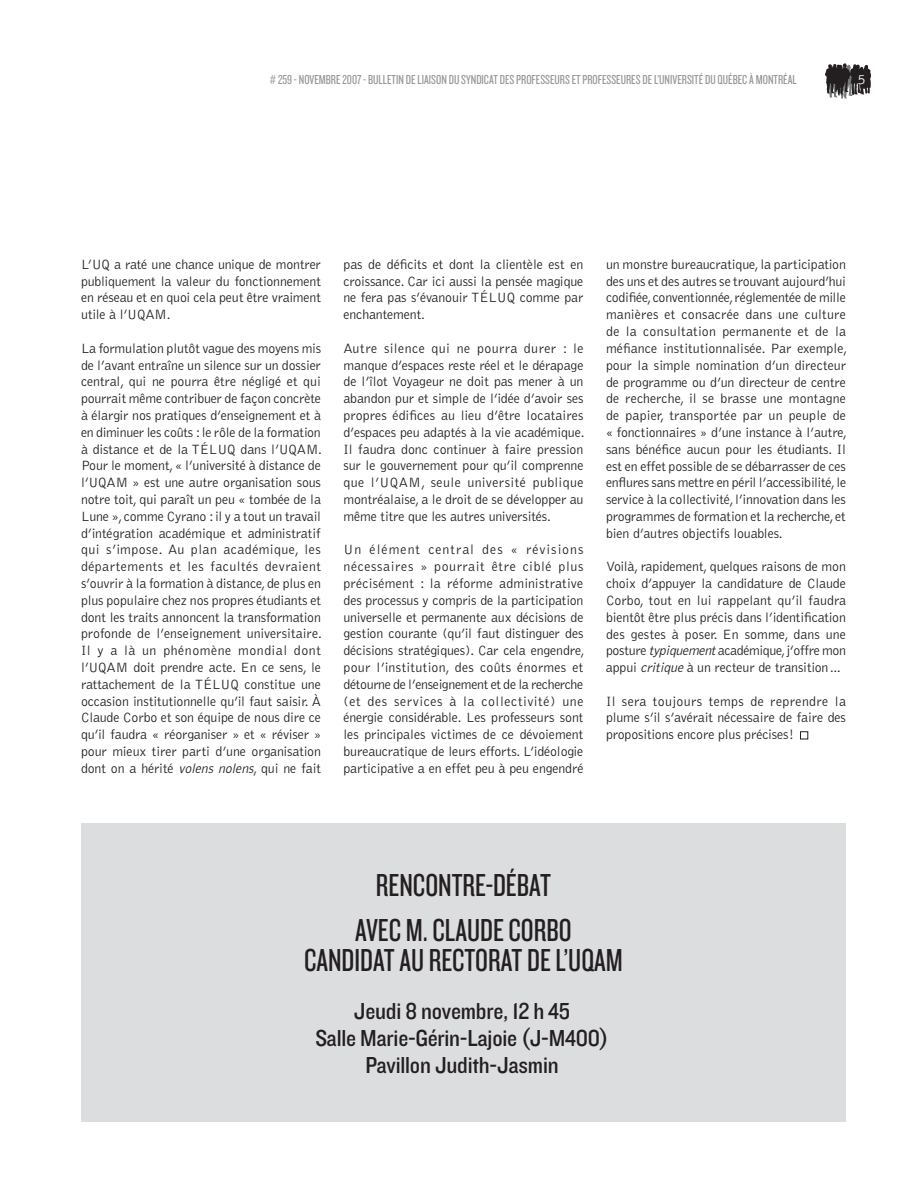
<style>
.page{position:relative;width:918px;height:1188px;background:#fff}
.page>*{position:absolute;margin:0;border:0;box-sizing:border-box;transform-origin:0 0}
.t1{font:33px "Knockout HTF28 Junior Featherwt";color:#231f20}
.t2{font:24px/27px "Knockout HTF30 Junior Welterwt";letter-spacing:-.01em;color:#231f20;text-align:center}
.t3{font:300 14.25px "Bell Gothic";color:#fff}
.t4{font:300 13.8px/16.8px "Bell Gothic";letter-spacing:-.01em;color:#231f20;text-align:justify}
.t5{font:13.5px "Knockout HTF28 Junior Featherwt";color:#95979a}
.s1{font-style:italic}
</style>
<div class="page">
<svg style="left:825px;top:63px;width:46px;height:36px"></svg>
<div style="left:81px;top:823px;width:765px;height:299px;background:#dcdddf"></div>
<div style="left:800px;top:732px;width:8px;height:7px;border:1px solid #231f20"></div>
<p class="t5" style="left:270px;top:73px;width:528px"># 259 - NOVEMBRE 2007 - BULLETIN DE LIAISON DU SYNDICAT DES PROFESSEURS ET PROFESSEURES DE L’UNIVERSITÉ DU QUÉBEC À MONTRÉAL</p>
<p class="t3" style="left:858px;top:72px;width:9px">5</p>
<p class="t4" style="left:81px;top:256px;width:242px">L’UQ a raté une chance unique de montrer publiquement la valeur du fonctionnement en réseau et en quoi cela peut être vraiment utile à l’UQAM.</p>
<p class="t4" style="left:81px;top:340px;width:243px">La formulation plutôt vague des moyens mis de l’avant entraîne un silence sur un dossier central, qui ne pourra être négligé et qui pourrait même contribuer de façon concrète à élargir nos pratiques d’enseignement et à en diminuer les coûts : le rôle de la formation à distance et de la TÉLUQ dans l’UQAM.<br>Pour le moment, « l’université à distance de l’UQAM » est une autre organisation sous notre toit, qui paraît un peu « tombée de la Lune », comme Cyrano : il y a tout un travail d’intégration académique et administratif qui s’impose. Au plan académique, les départements et les facultés devraient s’ouvrir à la formation à distance, de plus en plus populaire chez nos propres étudiants et dont les traits annoncent la transformation profonde de l’enseignement universitaire.<br>Il y a là un phénomène mondial dont l’UQAM doit prendre acte. En ce sens, le rattachement de la TÉLUQ constitue une occasion institutionnelle qu’il faut saisir. À Claude Corbo et son équipe de nous dire ce qu’il faudra « réorganiser » et « réviser » pour mieux tirer parti d’une organisation dont on a hérité <span class="s1">volens nolens</span>, qui ne fait</p>
<p class="t4" style="left:344px;top:256px;width:241px">pas de déficits et dont la clientèle est en croissance. Car ici aussi la pensée magique ne fera pas s’évanouir TÉLUQ comme par enchantement.</p>
<p class="t4" style="left:344px;top:340px;width:243px">Autre silence qui ne pourra durer : le manque d’espaces reste réel et le dérapage de l’îlot Voyageur ne doit pas mener à un abandon pur et simple de l’idée d’avoir ses propres édifices au lieu d’être locataires d’espaces peu adaptés à la vie académique.<br>Il faudra donc continuer à faire pression sur le gouvernement pour qu’il comprenne que l’UQAM, seule université publique montréalaise, a le droit de se développer au même titre que les autres universités.</p>
<p class="t4" style="left:344px;top:542px;width:243px">Un élément central des « révisions nécessaires » pourrait être ciblé plus précisément : la réforme administrative des processus y compris de la participation universelle et permanente aux décisions de gestion courante (qu’il faut distinguer des décisions stratégiques). Car cela engendre, pour l’institution, des coûts énormes et détourne de l’enseignement et de la recherche (et des services à la collectivité) une énergie considérable. Les professeurs sont les principales victimes de ce dévoiement bureaucratique de leurs efforts. L’idéologie participative a en effet peu à peu engendré</p>
<p class="t4" style="left:606px;top:256px;width:243px">un monstre bureaucratique, la participation des uns et des autres se trouvant aujourd’hui codifiée, conventionnée, réglementée de mille manières et consacrée dans une culture de la consultation permanente et de la méfiance institutionnalisée. Par exemple, pour la simple nomination d’un directeur de programme ou d’un directeur de centre de recherche, il se brasse une montagne de papier, transportée par un peuple de « fonctionnaires » d’une instance à l’autre, sans bénéfice aucun pour les étudiants. Il est en effet possible de se débarrasser de ces enflures sans mettre en péril l’accessibilité, le service à la collectivité, l’innovation dans les programmes de formation et la recherche, et bien d’autres objectifs louables.</p>
<p class="t4" style="left:606px;top:559px;width:242px">Voilà, rapidement, quelques raisons de mon choix d’appuyer la candidature de Claude Corbo, tout en lui rappelant qu’il faudra bientôt être plus précis dans l’identification des gestes à poser. En somme, dans une posture <span class="s1">typiquement</span>académique, j’offre mon appui <span class="s1">critique</span>à un recteur de transition…</p>
<p class="t4" style="left:606px;top:693px;width:242px">Il sera toujours temps de reprendre la plume s’il s’avérait nécessaire de faire des propositions encore plus précises!</p>
<h1 class="t1" style="left:376px;top:868px;width:13px">RENCONTRE</h1>
<h1 class="t1" style="left:486px;top:868px;width:33px">-DÉBAT</h1>
<h1 class="t1" style="left:355px;top:913px;width:90px">AVEC M. CLAUDE</h1>
<h1 class="t1" style="left:509px;top:913px;width:14px">CORBO</h1>
<h1 class="t1" style="left:304px;top:943px;width:13px">CANDIDAT</h1>
<h1 class="t1" style="left:399px;top:943px;width:42px">AU RECTORAT</h1>
<h1 class="t1" style="left:527px;top:943px;width:56px">DE L’UQAM</h1>
<h2 class="t2" style="left:315px;top:999px;width:295px">Jeudi 8 novembre, 12 h 45<br>Salle Marie-Gérin-Lajoie (J-M400)<br>Pavillon Judith-Jasmin</h2>
</div>
